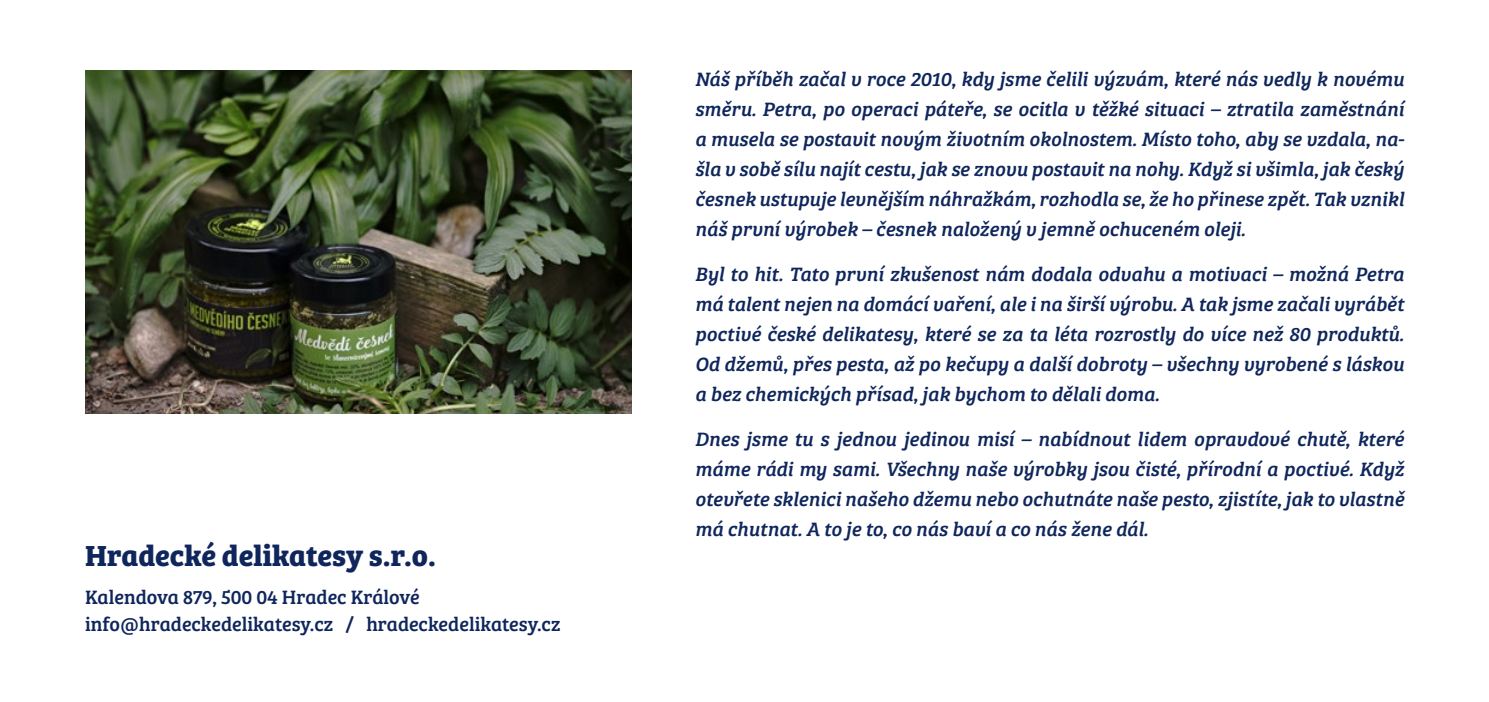
<style>
.page{position:relative;width:1489px;height:702px;background:#fff}
.page>*{position:absolute;margin:0;border:0;box-sizing:border-box;transform-origin:0 0}
.t1{font:700 30px "Bree Serif";color:#0f265c}
.t2{font:italic 20px/30px "Bree Serif";letter-spacing:-.005em;color:#0f265c;text-align:justify}
.t3{font:20px/27.5px "Bree Serif";color:#0f265c}
</style>
<div class="page">
<img style="left:85px;top:71px;width:546px;height:342px">
<h1 class="t1" style="left:85px;top:532px;width:352px">Hradecké delikatesy s.r.o.</h1>
<p class="t3" style="left:85px;top:581px;width:477px">Kalendova 879, 500 04 Hradec Králové info@hradeckedelikatesy.cz / hradeckedelikatesy.cz</p>
<p class="t2" style="left:694px;top:63px;width:711px">Náš příběh začal v roce 2010, kdy jsme čelili výzvám, které nás vedly k novému směru. Petra, po operaci páteře, se ocitla v těžké situaci – ztratila zaměstnání a musela se postavit novým životním okolnostem. Místo toho, aby se vzdala, na&shy;šla v sobě sílu najít cestu, jak se znovu postavit na nohy. Když si všimla, jak český česnek ustupuje levnějším náhražkám, rozhodla se, že ho přinese zpět. Tak vznikl náš první výrobek – česnek naložený v jemně ochuceném oleji.</p>
<p class="t2" style="left:694px;top:258px;width:710px">Byl to hit. Tato první zkušenost nám dodala odvahu a motivaci – možná Petra má talent nejen na domácí vaření, ale i na širší výrobu. A tak jsme začali vyrábět poctivé české delikatesy, které se za ta léta rozrostly do více než 80 produktů.<br>Od džemů, přes pesta, až po kečupy a další dobroty – všechny vyrobené s láskou a bez chemických přísad, jak bychom to dělali doma.</p>
<p class="t2" style="left:694px;top:423px;width:710px">Dnes jsme tu s jednou jedinou misí – nabídnout lidem opravdové chutě, které máme rádi my sami. Všechny naše výrobky jsou čisté, přírodní a poctivé. Když otevřete sklenici našeho džemu nebo ochutnáte naše pesto, zjistíte, jak to vlastně má chutnat. A to je to, co nás baví a co nás žene dál.</p>
</div>
